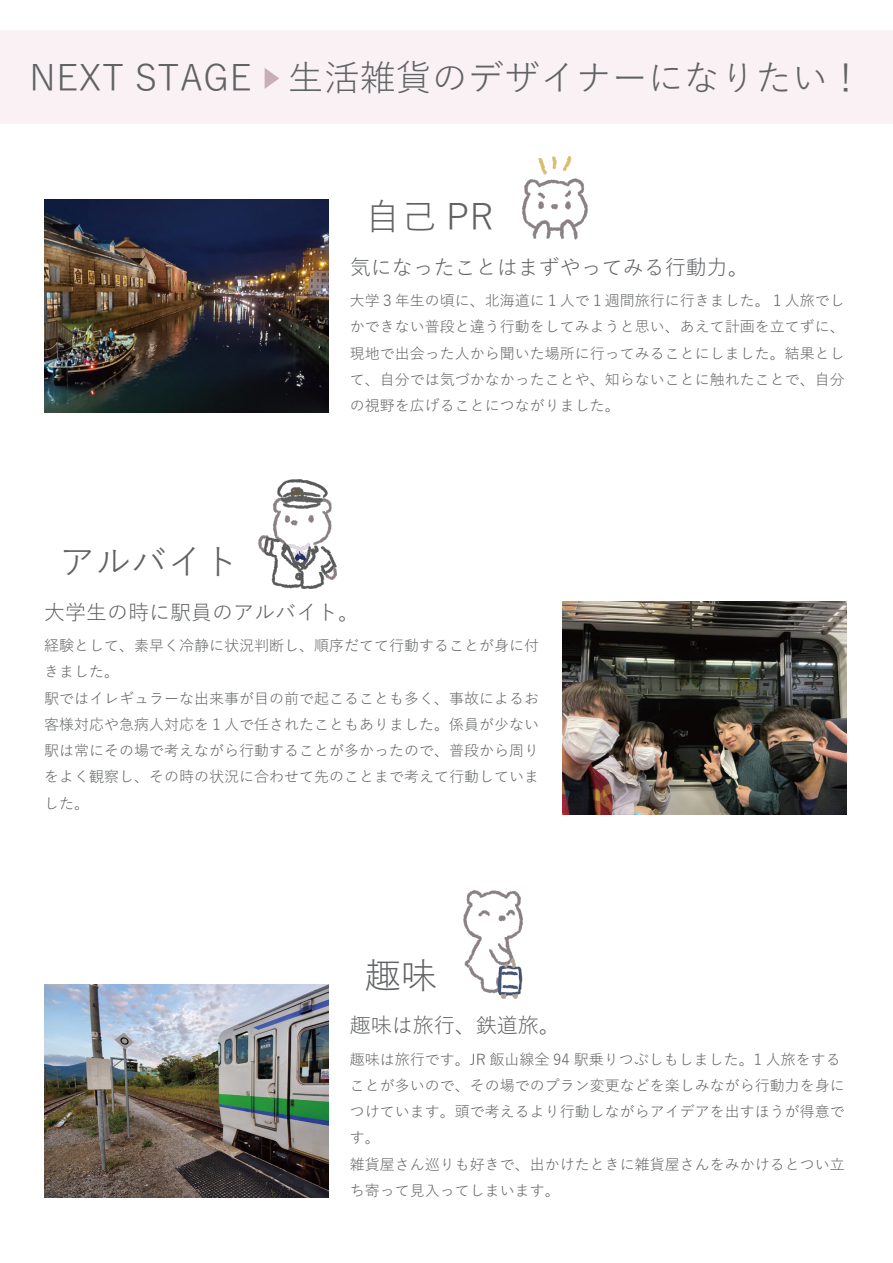
<style>
.page{position:relative;width:893px;height:1263px;background:#fff}
.page>*{position:absolute;margin:0;border:0;box-sizing:border-box;transform-origin:0 0}
.t1{font:36px "Yu Gothic";color:#606264}
.t2{font:21px "Yu Gothic";color:#606264}
.t3{font:15px/26.2px "Yu Gothic";color:#606264}
</style>
<div class="page">
<div style="left:0;top:30px;width:893px;height:94px;background:#faf1f5"></div>
<svg style="left:265px;top:68px;width:14px;height:21px"></svg>
<img style="left:563px;top:601px;width:284px;height:213px">
<img style="left:522px;top:157px;width:65px;height:83px">
<img style="left:464px;top:891px;width:59px;height:107px">
<img style="left:258px;top:480px;width:78px;height:109px">
<img style="left:44px;top:200px;width:284px;height:213px">
<img style="left:44px;top:984px;width:284px;height:213px">
<h1 class="t1" style="left:29px;top:44px;width:836px">NEXT STAGE　生活雑貨のデザイナーになりたい！</h1>
<h1 class="t1" style="left:365px;top:184px;width:130px">自己 PR</h1>
<h2 class="t2" style="left:350px;top:247px;width:400px">気になったことはまずやってみる行動力。</h2>
<p class="t3" style="left:350px;top:286px;width:496px;text-align:justify">大学３年生の頃に、北海道に１人で１週間旅行に行きました。１人旅でしかできない普段と違う行動をしてみようと思い、あえて計画を立てずに、現地で出会った人から聞いた場所に行ってみることにしました。結果として、自分では気づかなかったことや、知らないことに触れたことで、自分の視野を広げることにつながりました。</p>
<h1 class="t1" style="left:59px;top:529px;width:181px">アルバイト</h1>
<h2 class="t2" style="left:44px;top:593px;width:316px">大学生の時に駅員のアルバイト。</h2>
<p class="t3" style="left:44px;top:631px;width:497px">経験として、素早く冷静に状況判断し、順序だてて行動することが身に付きました。<br>駅ではイレギュラーな出来事が目の前で起こることも多く、事故によるお客様対応や急病人対応を１人で任されたこともありました。係員が少ない駅は常にその場で考えながら行動することが多かったので、普段から周りをよく観察し、その時の状況に合わせて先のことまで考えて行動していました。</p>
<h1 class="t1" style="left:365px;top:942px;width:73px">趣味</h1>
<h2 class="t2" style="left:350px;top:1006px;width:211px">趣味は旅行、鉄道旅。</h2>
<p class="t3" style="left:350px;top:1044px;width:496px">趣味は旅行です。JR 飯山線全 94 駅乗りつぶしもしました。1 人旅をすることが多いので、その場でのプラン変更などを楽しみながら行動力を身につけています。頭で考えるより行動しながらアイデアを出すほうが得意です。<br>雑貨屋さん巡りも好きで、出かけたときに雑貨屋さんをみかけるとつい立ち寄って見入ってしまいます。</p>
</div>
